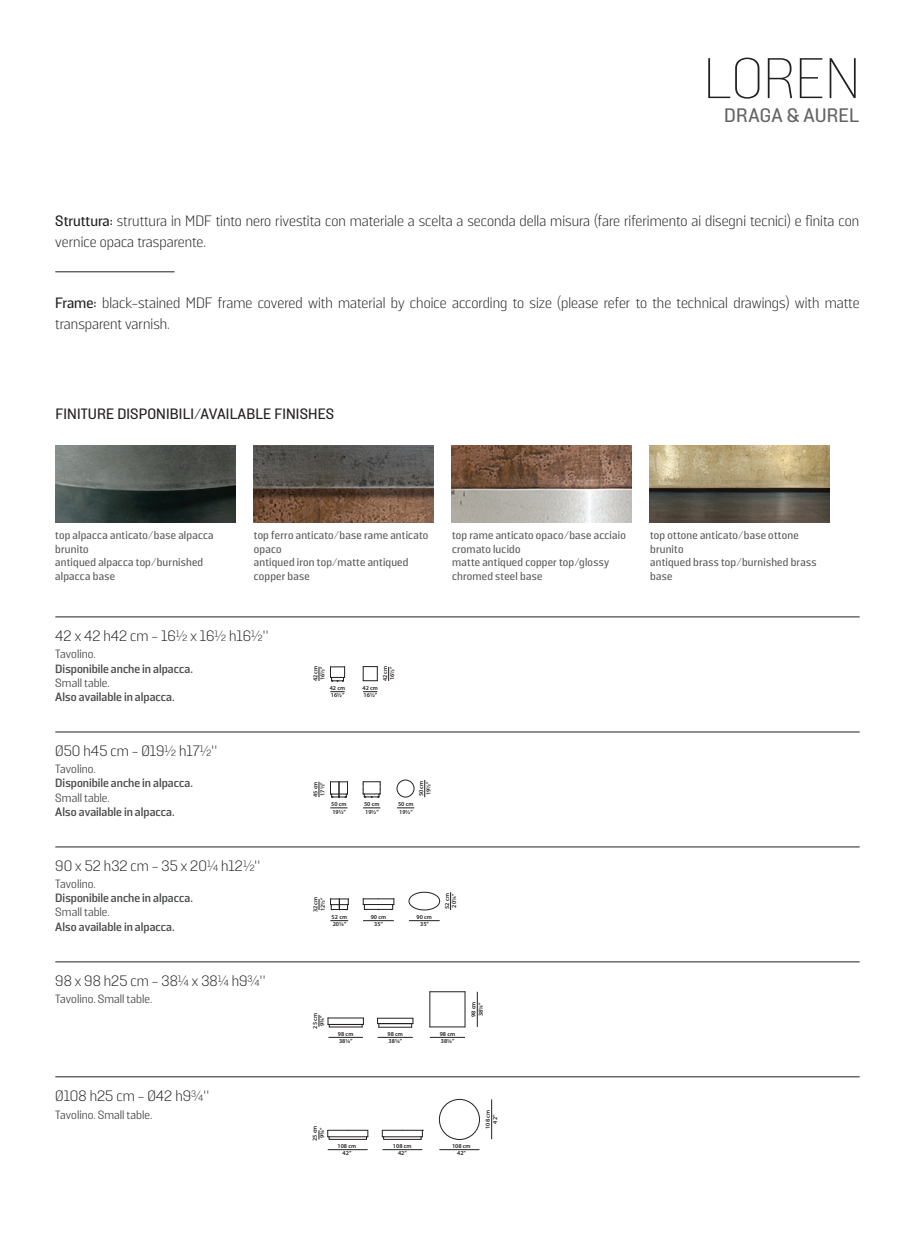
<style>
.page{position:relative;width:915px;height:1234px;background:#fff}
.page>*{position:absolute;margin:0;border:0;box-sizing:border-box;transform-origin:0 0}
.t1{font:200 57px "Solido";letter-spacing:-.005em;color:#231f20}
.t2{font:500 19.5px "Solido";letter-spacing:.01em;color:#636366}
.t3{font:300 15px/21px "Solido";color:#231f20}
.t4{font:500 15px "Solido";letter-spacing:.01em;color:#231f20}
.t5{font:700 12px "Solido";color:#4b4c4d}
.t6{font:12px "Solido";color:#4b4c4d}
.t7{font:500 11.25px/13.5px "Solido";letter-spacing:.02em;color:#57585a}
.t8{font:600 6px/7.2px "Myriad Pro";color:#231f20}
.s1{font-weight:500}
</style>
<div class="page">
<hr style="left:55px;top:271px;width:119px;height:1px;background:#231f20">
<hr style="left:55px;top:731px;width:804px;height:1px;background:#231f20">
<hr style="left:55px;top:846px;width:804px;height:1px;background:#231f20">
<hr style="left:55px;top:1076px;width:804px;height:1px;background:#231f20">
<hr style="left:55px;top:961px;width:804px;height:1px;background:#231f20">
<hr style="left:55px;top:616px;width:804px;height:1px;background:#231f20">
<hr style="left:491px;top:1099px;width:1px;height:39px;background:#231f20">
<hr style="left:327px;top:1149px;width:40px;height:1px;background:#231f20">
<hr style="left:382px;top:1149px;width:40px;height:1px;background:#231f20">
<hr style="left:439px;top:1149px;width:40px;height:1px;background:#231f20">
<div style="left:439px;top:1098px;width:40px;height:41px;border:1px solid #231f20;border-radius:50%"></div>
<svg style="left:382px;top:1129px;width:41px;height:10px"></svg>
<svg style="left:327px;top:1129px;width:41px;height:10px"></svg>
<svg style="left:318px;top:666px;width:1px;height:14px"></svg>
<svg style="left:330px;top:691px;width:14px;height:1px"></svg>
<svg style="left:330px;top:666px;width:15px;height:15px"></svg>
<svg style="left:363px;top:666px;width:15px;height:15px"></svg>
<svg style="left:363px;top:691px;width:14px;height:1px"></svg>
<svg style="left:388px;top:666px;width:1px;height:14px"></svg>
<svg style="left:318px;top:781px;width:1px;height:16px"></svg>
<svg style="left:330px;top:807px;width:17px;height:1px"></svg>
<svg style="left:330px;top:781px;width:18px;height:16px"></svg>
<svg style="left:363px;top:781px;width:18px;height:16px"></svg>
<svg style="left:363px;top:807px;width:17px;height:1px"></svg>
<svg style="left:397px;top:807px;width:17px;height:1px"></svg>
<svg style="left:424px;top:780px;width:1px;height:17px"></svg>
<div style="left:397px;top:779px;width:17px;height:18px;border:1px solid #231f20;border-radius:50%"></div>
<svg style="left:330px;top:920px;width:18px;height:1px"></svg>
<hr style="left:363px;top:920px;width:30px;height:1px;background:#231f20">
<svg style="left:408px;top:891px;width:31px;height:19px"></svg>
<svg style="left:330px;top:898px;width:19px;height:12px"></svg>
<svg style="left:363px;top:898px;width:31px;height:12px"></svg>
<hr style="left:409px;top:920px;width:30px;height:1px;background:#231f20">
<svg style="left:450px;top:892px;width:1px;height:17px"></svg>
<hr style="left:477px;top:991px;width:1px;height:35px;background:#231f20">
<hr style="left:328px;top:1036px;width:35px;height:1px;background:#231f20">
<svg style="left:318px;top:1014px;width:1px;height:12px"></svg>
<hr style="left:377px;top:1036px;width:35px;height:1px;background:#231f20">
<hr style="left:429px;top:1036px;width:36px;height:1px;background:#231f20">
<hr style="left:429px;top:991px;width:36px;height:1px;background:#231f20">
<hr style="left:464px;top:991px;width:1px;height:35px;background:#231f20">
<hr style="left:429px;top:1026px;width:36px;height:1px;background:#231f20">
<hr style="left:429px;top:991px;width:1px;height:35px;background:#231f20">
<hr style="left:329px;top:1026px;width:33px;height:1px;background:#231f20">
<hr style="left:328px;top:1023px;width:35px;height:1px;background:#231f20">
<svg style="left:362px;top:1017px;width:2px;height:9px"></svg>
<hr style="left:328px;top:1017px;width:35px;height:1px;background:#231f20">
<svg style="left:327px;top:1017px;width:3px;height:9px"></svg>
<hr style="left:378px;top:1026px;width:33px;height:1px;background:#231f20">
<hr style="left:377px;top:1023px;width:36px;height:1px;background:#231f20">
<hr style="left:377px;top:1017px;width:36px;height:1px;background:#231f20">
<svg style="left:377px;top:1017px;width:2px;height:9px"></svg>
<img style="left:55px;top:445px;width:180px;height:77px">
<img style="left:253px;top:445px;width:180px;height:77px">
<img style="left:451px;top:445px;width:180px;height:77px">
<img style="left:649px;top:445px;width:180px;height:77px">
<h1 class="t1" style="left:703px;top:46px;width:158px">LOREN</h1>
<h2 class="t2" style="left:724px;top:104px;width:136px">DRAGA &amp; AUREL</h2>
<p class="t3" style="left:55px;top:211px;width:805px"><span class="s1">Struttura:</span> struttura in MDF tinto nero rivestita con materiale a scelta a seconda della misura (fare riferimento ai disegni tecnici) e finita con vernice opaca trasparente.</p>
<p class="t3" style="left:55px;top:293px;width:805px"><span class="s1">Frame:</span> black-stained MDF frame covered with material by choice according to size (please refer to the technical drawings) with matte transparent varnish.</p>
<p class="t4" style="left:55px;top:405px;width:280px">FINITURE DISPONIBILI/AVAILABLE FINISHES</p>
<p class="t7" style="left:55px;top:529px;width:160px">top alpacca anticato/base alpacca brunito<br>antiqued alpacca top/burnished alpacca base</p>
<p class="t7" style="left:254px;top:529px;width:176px">top ferro anticato/base rame anticato opaco<br>antiqued iron top/matte antiqued copper base</p>
<p class="t7" style="left:452px;top:529px;width:175px">top rame anticato opaco/base acciaio cromato lucido<br>matte antiqued copper top/glossy chromed steel base</p>
<p class="t7" style="left:650px;top:529px;width:168px">top ottone anticato/base ottone brunito<br>antiqued brass top/burnished brass base</p>
<p class="t3" style="left:55px;top:625px;width:215px">42 x 42 h42 cm - 16½ x 16½ h16½"</p>
<p class="t6" style="left:55px;top:647px;width:42px">Tavolino.</p>
<p class="t5" style="left:55px;top:661px;width:139px">Disponibile anche in alpacca.</p>
<p class="t6" style="left:55px;top:675px;width:56px">Small table.</p>
<p class="t5" style="left:55px;top:689px;width:121px">Also available in alpacca.</p>
<p class="t3" style="left:55px;top:740px;width:163px">Ø50 h45 cm - Ø19½ h17½"</p>
<p class="t6" style="left:55px;top:761px;width:42px">Tavolino.</p>
<p class="t5" style="left:55px;top:776px;width:139px">Disponibile anche in alpacca.</p>
<p class="t6" style="left:55px;top:790px;width:56px">Small table.</p>
<p class="t5" style="left:55px;top:804px;width:121px">Also available in alpacca.</p>
<p class="t3" style="left:55px;top:855px;width:206px">90 x 52 h32 cm - 35 x 20¼ h12½"</p>
<p class="t6" style="left:55px;top:876px;width:42px">Tavolino.</p>
<p class="t5" style="left:55px;top:891px;width:139px">Disponibile anche in alpacca.</p>
<p class="t6" style="left:55px;top:905px;width:56px">Small table.</p>
<p class="t5" style="left:55px;top:919px;width:121px">Also available in alpacca.</p>
<p class="t3" style="left:55px;top:970px;width:212px">98 x 98 h25 cm - 38¼ x 38¼ h9¾"</p>
<p class="t6" style="left:55px;top:991px;width:98px">Tavolino. Small table.</p>
<p class="t3" style="left:55px;top:1085px;width:155px">Ø108 h25 cm - Ø42 h9¾"</p>
<p class="t6" style="left:55px;top:1107px;width:98px">Tavolino. Small table.</p>
<p class="t8" style="left:311px;top:681px;width:17px;rotate:-90deg">42 cm<br>16½”</p>
<p class="t8" style="left:381px;top:681px;width:17px;rotate:-90deg">42 cm<br>16½”</p>
<p class="t8" style="left:329px;top:684px;width:17px">42 cm<br>16½”</p>
<p class="t8" style="left:362px;top:684px;width:17px">42 cm<br>16½”</p>
<p class="t8" style="left:311px;top:796px;width:17px;rotate:-90deg">45 cm<br>17½”</p>
<p class="t8" style="left:417px;top:796px;width:17px;rotate:-90deg">50 cm<br>19½”</p>
<p class="t8" style="left:331px;top:800px;width:17px">50 cm<br>19½”</p>
<p class="t8" style="left:364px;top:800px;width:17px">50 cm<br>19½”</p>
<p class="t8" style="left:398px;top:800px;width:17px">50 cm<br>19½”</p>
<p class="t8" style="left:311px;top:912px;width:17px;rotate:-90deg">32 cm<br>12½”</p>
<p class="t8" style="left:331px;top:913px;width:17px">52 cm<br>20¼”</p>
<p class="t8" style="left:370px;top:913px;width:17px;text-align:center">90 cm<br>35”</p>
<p class="t8" style="left:416px;top:913px;width:17px;text-align:center">90 cm<br>35”</p>
<p class="t8" style="left:443px;top:908px;width:17px;rotate:-90deg">52 cm<br>20¼”</p>
<p class="t8" style="left:311px;top:1028px;width:17px;text-align:center;rotate:-90deg">25 cm<br>9¾”</p>
<p class="t8" style="left:338px;top:1029px;width:17px">98 cm<br>38¼”</p>
<p class="t8" style="left:311px;top:1140px;width:17px;text-align:center;rotate:-90deg">25 cm<br>9¾”</p>
<p class="t8" style="left:387px;top:1029px;width:17px">98 cm<br>38¼”</p>
<p class="t8" style="left:439px;top:1029px;width:17px">98 cm<br>38¼”</p>
<p class="t8" style="left:469px;top:1016px;width:17px;rotate:-90deg">98 cm<br>38¼”</p>
<p class="t8" style="left:484px;top:1128px;width:20px;text-align:center;rotate:-90deg">108 cm<br>42”</p>
<p class="t8" style="left:337px;top:1141px;width:20px;text-align:center">108 cm<br>42”</p>
<p class="t8" style="left:393px;top:1141px;width:20px;text-align:center">108 cm<br>42”</p>
<p class="t8" style="left:452px;top:1141px;width:20px;text-align:center">108 cm<br>42”</p>
</div>
